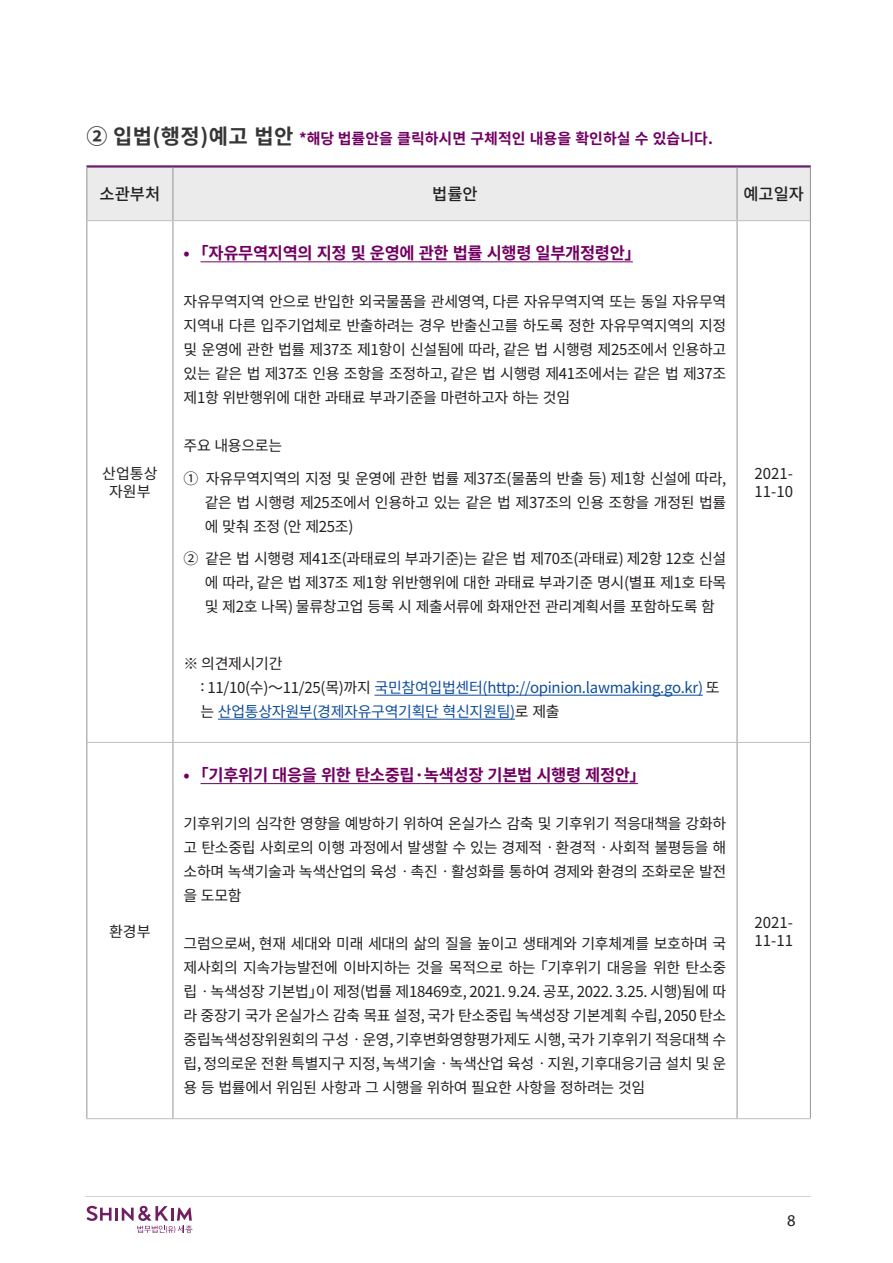
<style>
.page{position:relative;width:893px;height:1263px;background:#fff}
.page>*{position:absolute;margin:0;border:0;box-sizing:border-box;transform-origin:0 0}
.t1{font:700 16.5px "Noto Sans CJ Kkr";letter-spacing:-.02em;color:#720062}
.t2{font:500 16.5px "Noto Sans CJ Kkr";color:#231f20}
.t3{font:16.5px "Myriad Pro";color:#231f20}
.t4{font:15px/24px "Noto Sans CJ Kkr";letter-spacing:-.02em;color:#231f20;text-align:justify}
.t5{font:15px/24px "Noto Sans CJ Kkr";letter-spacing:-.02em;color:#0e4d9d}
.t6{font:700 15px "Noto Sans CJ Kkr";color:#720062}
.s1{font-size:21px;color:#373636}
.s2{color:#231f20}
</style>
<div class="page">
<svg style="left:86px;top:1206px;width:107px;height:27px"></svg>
<hr style="left:85px;top:1196px;width:726px;height:1px;background:#d2d2d2">
<div style="left:87px;top:168px;width:723px;height:52px;background:#ebebec"></div>
<hr style="left:87px;top:742px;width:86px;height:1px;background:#bfbfbf">
<hr style="left:173px;top:742px;width:564px;height:1px;background:#bfbfbf">
<hr style="left:86px;top:1118px;width:87px;height:1px;background:#bfbfbf">
<hr style="left:173px;top:1118px;width:564px;height:1px;background:#bfbfbf">
<hr style="left:86px;top:165px;width:87px;height:3px;background:#6a2068">
<hr style="left:173px;top:165px;width:564px;height:3px;background:#6a2068">
<hr style="left:737px;top:165px;width:74px;height:3px;background:#6a2068">
<hr style="left:86px;top:168px;width:1px;height:53px;background:#939598">
<hr style="left:173px;top:168px;width:1px;height:52px;background:#939598">
<hr style="left:737px;top:168px;width:1px;height:52px;background:#939598">
<hr style="left:810px;top:168px;width:1px;height:53px;background:#939598">
<hr style="left:86px;top:221px;width:1px;height:521px;background:#939598">
<hr style="left:173px;top:221px;width:1px;height:521px;background:#939598">
<hr style="left:737px;top:221px;width:1px;height:521px;background:#939598">
<hr style="left:810px;top:221px;width:1px;height:521px;background:#939598">
<hr style="left:86px;top:742px;width:1px;height:376px;background:#939598">
<hr style="left:173px;top:742px;width:1px;height:376px;background:#939598">
<hr style="left:737px;top:743px;width:1px;height:375px;background:#939598">
<hr style="left:810px;top:742px;width:1px;height:376px;background:#939598">
<hr style="left:87px;top:220px;width:86px;height:1px;background:#bfbfbf">
<hr style="left:173px;top:220px;width:564px;height:1px;background:#bfbfbf">
<hr style="left:737px;top:220px;width:73px;height:1px;background:#bfbfbf">
<hr style="left:737px;top:742px;width:73px;height:1px;background:#bfbfbf">
<hr style="left:737px;top:1118px;width:74px;height:1px;background:#bfbfbf">
<hr style="left:201px;top:261px;width:432px;height:1px;background:#720062">
<hr style="left:375px;top:695px;width:328px;height:1px;background:#0e4d9d">
<hr style="left:218px;top:719px;width:297px;height:1px;background:#0e4d9d">
<hr style="left:201px;top:783px;width:437px;height:1px;background:#720062">
<p class="t6" style="left:86px;top:130px;width:628px"><span class="s1">② 입법(행정)예고 법안</span> *해당 법률안을 클릭하시면 구체적인 내용을 확인하실 수 있습니다.</p>
<p class="t2" style="left:100px;top:185px;width:62px">소관부처</p>
<p class="t2" style="left:432px;top:185px;width:47px">법률안</p>
<p class="t2" style="left:743px;top:185px;width:62px">예고일자</p>
<p class="t4" style="left:102px;top:461px;width:57px">산업통상</p>
<p class="t4" style="left:109px;top:479px;width:43px">자원부</p>
<p class="t4" style="left:109px;top:919px;width:43px">환경부</p>
<p class="t1" style="left:184px;top:244px;width:459px">• ｢자유무역지역의 지정 및 운영에 관한 법률 시행령 일부개정령안」</p>
<p class="t4" style="left:184px;top:290px;width:544px">자유무역지역 안으로 반입한 외국물품을 관세영역, 다른 자유무역지역 또는 동일 자유무역 지역내 다른 입주기업체로 반출하려는 경우 반출신고를 하도록 정한 자유무역지역의 지정 및 운영에 관한 법률 제37조 제1항이 신설됨에 따라, 같은 법 시행령 제25조에서 인용하고 있는 같은 법 제37조 인용 조항을 조정하고, 같은 법 시행령 제41조에서는 같은 법 제37조 제1항 위반행위에 대한 과태료 부과기준을 마련하고자 하는 것임</p>
<p class="t4" style="left:184px;top:434px;width:100px">주요 내용으로는</p>
<p class="t4" style="left:205px;top:467px;width:523px;text-indent:-21px">① 자유무역지역의 지정 및 운영에 관한 법률 제37조(물품의 반출 등) 제1항 신설에 따라, 같은 법 시행령 제25조에서 인용하고 있는 같은 법 제37조의 인용 조항을 개정된 법률 에 맞춰 조정 (안 제25조)</p>
<p class="t4" style="left:205px;top:547px;width:523px;text-indent:-21px">② 같은 법 시행령 제41조(과태료의 부과기준)는 같은 법 제70조(과태료) 제2항 12호 신설 에 따라, 같은 법 제37조 제1항 위반행위에 대한 과태료 부과기준 명시(별표 제1호 타목 및 제2호 나목) 물류창고업 등록 시 제출서류에 화재안전 관리계획서를 포함하도록 함</p>
<p class="t4" style="left:184px;top:652px;width:101px">※ 의견제시기간</p>
<p class="t5" style="left:201px;top:676px;width:521px"><span class="s2">: 11/10(수)～11/25(목)까지</span> 국민참여입법센터(http://opinion.lawmaking.go.kr) <span class="s2">또 는</span> 산업통상자원부(경제자유구역기획단 혁신지원팀)<span class="s2">로 제출</span></p>
<p class="t1" style="left:184px;top:766px;width:464px">• ｢기후위기 대응을 위한 탄소중립·녹색성장 기본법 시행령 제정안」</p>
<p class="t4" style="left:184px;top:812px;width:544px">기후위기의 심각한 영향을 예방하기 위하여 온실가스 감축 및 기후위기 적응대책을 강화하 고 탄소중립 사회로의 이행 과정에서 발생할 수 있는 경제적ㆍ환경적ㆍ사회적 불평등을 해 소하며 녹색기술과 녹색산업의 육성ㆍ촉진ㆍ활성화를 통하여 경제와 환경의 조화로운 발전 을 도모함</p>
<p class="t4" style="left:184px;top:932px;width:544px">그럼으로써, 현재 세대와 미래 세대의 삶의 질을 높이고 생태계와 기후체계를 보호하며 국 제사회의 지속가능발전에 이바지하는 것을 목적으로 하는 「기후위기 대응을 위한 탄소중 립ㆍ녹색성장 기본법」이 제정(법률 제18469호, 2021. 9.24. 공포, 2022. 3.25. 시행)됨에 따 라 중장기 국가 온실가스 감축 목표 설정, 국가 탄소중립 녹색성장 기본계획 수립, 2050 탄소 중립녹색성장위원회의 구성ㆍ운영, 기후변화영향평가제도 시행, 국가 기후위기 적응대책 수 립, 정의로운 전환 특별지구 지정, 녹색기술ㆍ녹색산업 육성ㆍ지원, 기후대응기금 설치 및 운 용 등 법률에서 위임된 사항과 그 시행을 위하여 필요한 사항을 정하려는 것임</p>
<p class="t4" style="left:754px;top:461px;width:40px">2021-</p>
<p class="t4" style="left:754px;top:479px;width:40px">11-10</p>
<p class="t4" style="left:754px;top:910px;width:40px">2021-</p>
<p class="t4" style="left:754px;top:928px;width:40px">11-11</p>
<p class="t3" style="left:787px;top:1210px;width:10px">8</p>
</div>
